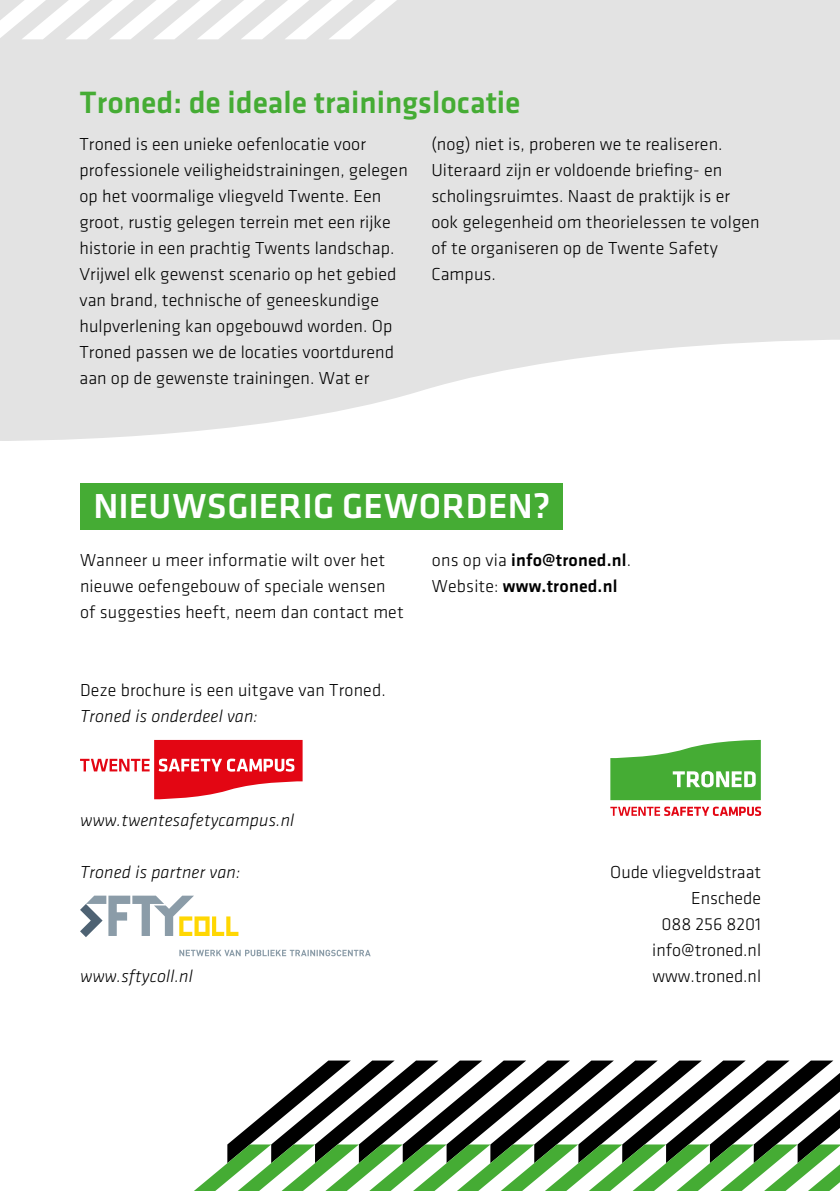
<style>
.page{position:relative;width:840px;height:1191px;background:#fff}
.page>*{position:absolute;margin:0;border:0;box-sizing:border-box;transform-origin:0 0}
.t1{font:500 36px "Klavika";letter-spacing:.01em;color:#fff}
.t2{font:500 32px "Klavika";color:#45ac34}
.t3{font:300 18px/26px "Klavika";letter-spacing:.005em;color:#000}
.t4{font:italic 300 18px "Klavika";letter-spacing:.01em;color:#000}
.t5{font:500 18px/26px "Klavika";letter-spacing:.01em;color:#000}
.s1{font-weight:300}
</style>
<div class="page">
<svg style="left:0;top:0;width:839px;height:441px;background:#e6e6e6"></svg>
<svg style="left:0;top:0;width:397px;height:39px"></svg>
<svg style="left:194px;top:1060px;width:645px;height:131px"></svg>
<div style="left:80px;top:483px;width:482px;height:47px;background:#45ac34"></div>
<svg style="left:80px;top:740px;width:222px;height:59px"></svg>
<svg style="left:610px;top:740px;width:150px;height:60px"></svg>
<svg style="left:610px;top:806px;width:150px;height:10px"></svg>
<svg style="left:80px;top:895px;width:158px;height:42px"></svg>
<svg style="left:179px;top:949px;width:191px;height:7px"></svg>
<h2 class="t2" style="left:79px;top:85px;width:442px">Troned: de ideale trainingslocatie</h2>
<p class="t3" style="left:79px;top:131px;width:330px">Troned is een unieke oefenlocatie voor professionele veiligheidstrainingen, gelegen op het voormalige vliegveld Twente. Een groot, rustig gelegen terrein met een rijke historie in een prachtig Twents landschap.<br>Vrijwel elk gewenst scenario op het gebied van brand, technische of geneeskundige hulpverlening kan opgebouwd worden. Op Troned passen we de locaties voortdurend aan op de gewenste trainingen. Wat er</p>
<p class="t3" style="left:431px;top:131px;width:330px">(nog) niet is, proberen we te realiseren.<br>Uiteraard zijn er voldoende briefing- en scholingsruimtes. Naast de praktijk is er ook gelegenheid om theorielessen te volgen of te organiseren op de Twente Safety Campus.</p>
<h1 class="t1" style="left:93px;top:487px;width:458px">NIEUWSGIERIG GEWORDEN?</h1>
<p class="t3" style="left:80px;top:547px;width:325px">Wanneer u meer informatie wilt over het nieuwe oefengebouw of speciale wensen of suggesties heeft, neem dan contact met</p>
<p class="t5" style="left:431px;top:547px;width:200px"><span class="s1">ons op via</span> info@troned.nl<span class="s1">.<br>Website:</span> www.troned.nl</p>
<p class="t3" style="left:80px;top:677px;width:307px">Deze brochure is een uitgave van Troned.</p>
<p class="t4" style="left:80px;top:707px;width:179px">Troned is onderdeel van:</p>
<p class="t4" style="left:80px;top:811px;width:216px">www.twentesafetycampus.nl</p>
<p class="t4" style="left:80px;top:863px;width:162px">Troned is partner van:</p>
<p class="t4" style="left:80px;top:967px;width:114px">www.sftycoll.nl</p>
<p class="t3" style="left:610px;top:859px;width:152px;text-align:right">Oude vliegveldstraat<br>Enschede<br>088 256 8201 info@troned.nl www.troned.nl</p>
</div>
